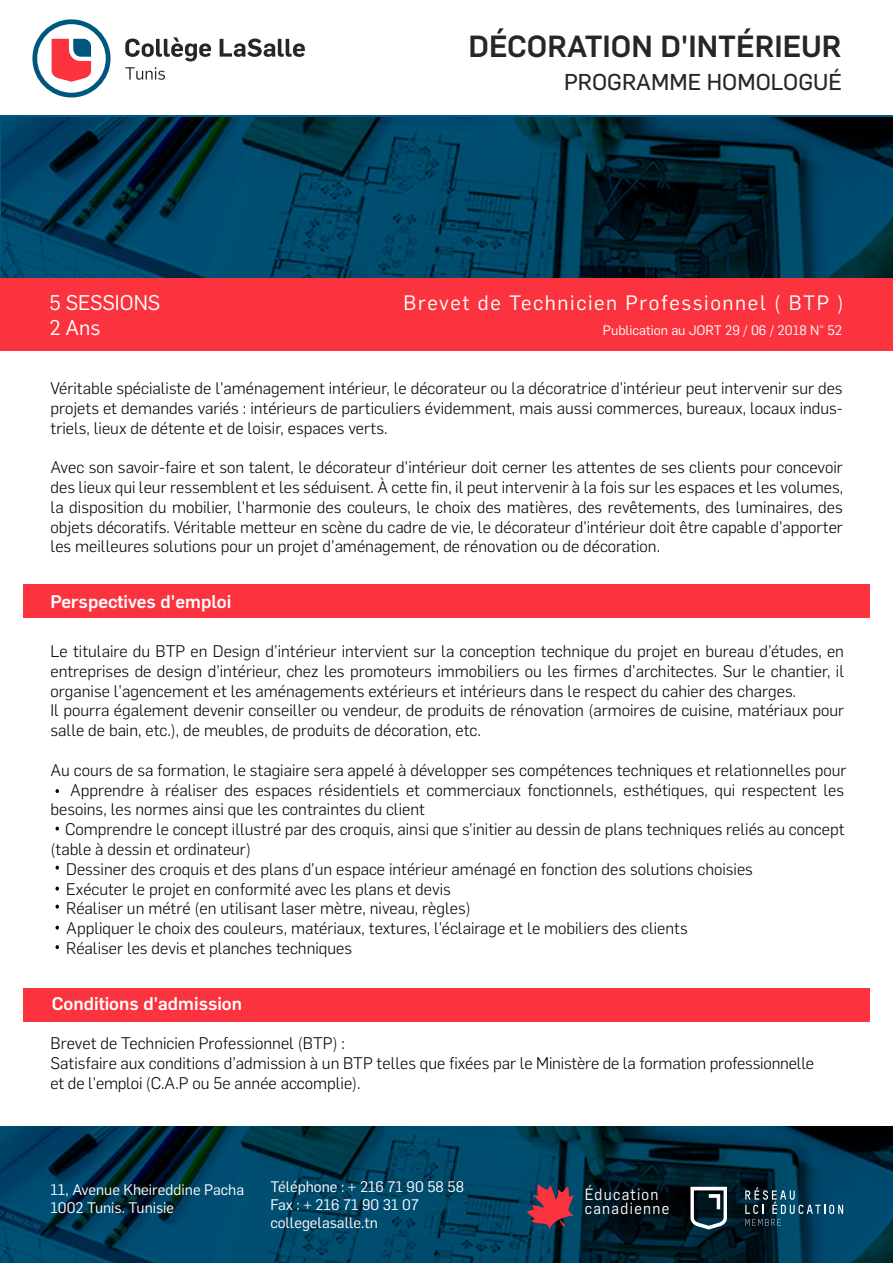
<style>
.page{position:relative;width:893px;height:1263px;background:#fff}
.page>*{position:absolute;margin:0;border:0;box-sizing:border-box;transform-origin:0 0}
.t1{font:500 30px "Flama";color:#242729}
.t2{font:22.5px "Flama Basic";color:#242729}
.t3{font:20.85px "Flama";color:#fff}
.t4{font:20.4px "Flama";letter-spacing:.08em;color:#fff}
.t5{font:500 18px "Flama";color:#fff}
.t6{font:300 16.5px/19.8px "Flama";color:#010101;text-align:justify}
.t7{font:16.05px/13.6px "Flama";letter-spacing:.09em;color:#fff;scale:.93 1}
.t8{font:15px/18px "Flama";color:#fff}
.t9{font:13.5px "Flama";color:#fff}
</style>
<div class="page">
<svg style="left:0;top:116px;width:893px;height:163px;background:#013851"></svg>
<svg style="left:0;top:1127px;width:892px;height:136px;background:#003851"></svg>
<div style="left:23px;top:585px;width:846px;height:33px;background:#fb333e"></div>
<div style="left:23px;top:989px;width:846px;height:33px;background:#fb333e"></div>
<svg style="left:220px;top:39px;width:85px;height:18px"></svg>
<svg style="left:125px;top:37px;width:86px;height:43px"></svg>
<svg style="left:32px;top:19px;width:79px;height:78px"></svg>
<svg style="left:527px;top:1184px;width:47px;height:45px;background:#87394c"></svg>
<svg style="left:745px;top:1187px;width:98px;height:39px;background:#1d4c62"></svg>
<svg style="left:690px;top:1187px;width:37px;height:42px"></svg>
<div style="left:0;top:279px;width:893px;height:72px;background:#fb333e"></div>
<svg style="left:55px;top:826px;width:4px;height:4px"></svg>
<svg style="left:55px;top:866px;width:4px;height:4px"></svg>
<svg style="left:55px;top:789px;width:4px;height:4px"></svg>
<svg style="left:55px;top:886px;width:4px;height:4px"></svg>
<svg style="left:55px;top:925px;width:4px;height:4px"></svg>
<svg style="left:55px;top:904px;width:4px;height:4px"></svg>
<svg style="left:55px;top:945px;width:4px;height:4px"></svg>
<h1 class="t1" style="left:469px;top:25px;width:374px">DÉCORATION D'INTÉRIEUR</h1>
<h2 class="t2" style="left:564px;top:66px;width:280px">PROGRAMME HOMOLOGUÉ</h2>
<p class="t3" style="left:49px;top:288px;width:112px">5 SESSIONS</p>
<p class="t4" style="left:404px;top:289px;width:442px">Brevet de Technicien Professionnel ( BTP )</p>
<p class="t3" style="left:49px;top:313px;width:53px">2 Ans</p>
<p class="t9" style="left:603px;top:321px;width:241px">Publication au JORT 29 / 06 / 2018 N° 52</p>
<p class="t6" style="left:51px;top:377px;width:794px">Véritable spécialiste de l'aménagement intérieur, le décorateur ou la décoratrice d'intérieur peut intervenir sur des projets et demandes variés : intérieurs de particuliers évidemment, mais aussi commerces, bureaux, locaux indus&shy;triels, lieux de détente et de loisir, espaces verts.</p>
<p class="t6" style="left:51px;top:456px;width:794px">Avec son savoir-faire et son talent, le décorateur d'intérieur doit cerner les attentes de ses clients pour concevoir des lieux qui leur ressemblent et les séduisent. À cette fin, il peut intervenir à la fois sur les espaces et les volumes, la disposition du mobilier, l'harmonie des couleurs, le choix des matières, des revêtements, des luminaires, des objets décoratifs. Véritable metteur en scène du cadre de vie, le décorateur d'intérieur doit être capable d'apporter les meilleures solutions pour un projet d'aménagement, de rénovation ou de décoration.</p>
<p class="t5" style="left:51px;top:588px;width:182px">Perspectives d'emploi</p>
<p class="t6" style="left:51px;top:640px;width:795px;text-align:left">Le titulaire du BTP en Design d’intérieur intervient sur la conception technique du projet en bureau d’études, en entreprises de design d’intérieur, chez les promoteurs immobiliers ou les firmes d’architectes. Sur le chantier, il organise l’agencement et les aménagements extérieurs et intérieurs dans le respect du cahier des charges.<br>Il pourra également devenir conseiller ou vendeur, de produits de rénovation (armoires de cuisine, matériaux pour salle de bain, etc.), de meubles, de produits de décoration, etc.</p>
<p class="t6" style="left:51px;top:759px;width:797px">Au cours de sa formation, le stagiaire sera appelé à développer ses compétences techniques et relationnelles pour</p>
<p class="t6" style="left:70px;top:779px;width:776px">Apprendre à réaliser des espaces résidentiels et commerciaux fonctionnels, esthétiques, qui respectent les</p>
<p class="t6" style="left:51px;top:799px;width:376px">besoins, les normes ainsi que les contraintes du client</p>
<p class="t6" style="left:65px;top:818px;width:781px">Comprendre le concept illustré par des croquis, ainsi que s’initier au dessin de plans techniques reliés au concept</p>
<p class="t6" style="left:51px;top:838px;width:202px">(table à dessin et ordinateur)</p>
<p class="t6" style="left:66px;top:858px;width:688px">Dessiner des croquis et des plans d’un espace intérieur aménagé en fonction des solutions choisies</p>
<p class="t6" style="left:66px;top:878px;width:386px">Exécuter le projet en conformité avec les plans et devis</p>
<p class="t6" style="left:66px;top:898px;width:406px">Réaliser un métré (en utilisant laser mètre, niveau, règles)</p>
<p class="t6" style="left:66px;top:917px;width:623px">Appliquer le choix des couleurs, matériaux, textures, l’éclairage et le mobiliers des clients</p>
<p class="t6" style="left:66px;top:937px;width:287px">Réaliser les devis et planches techniques</p>
<p class="t5" style="left:52px;top:991px;width:192px">Conditions d'admission</p>
<p class="t6" style="left:51px;top:1032px;width:765px;text-align:left">Brevet de Technicien Professionnel (BTP) :<br>Satisfaire aux conditions d’admission à un BTP telles que fixées par le Ministère de la formation professionnelle et de l'emploi (C.A.P ou 5e année accomplie).</p>
<p class="t8" style="left:50px;top:1180px;width:195px">11, Avenue Kheireddine Pacha<br>1002 Tunis. Tunisie</p>
<p class="t8" style="left:270px;top:1177px;width:195px">Téléphone : + 216 71 90 58 58<br>Fax : + 216 71 90 31 07 collegelasalle.tn</p>
<p class="t7" style="left:585px;top:1187px;width:92px">Éducation canadienne</p>
</div>
